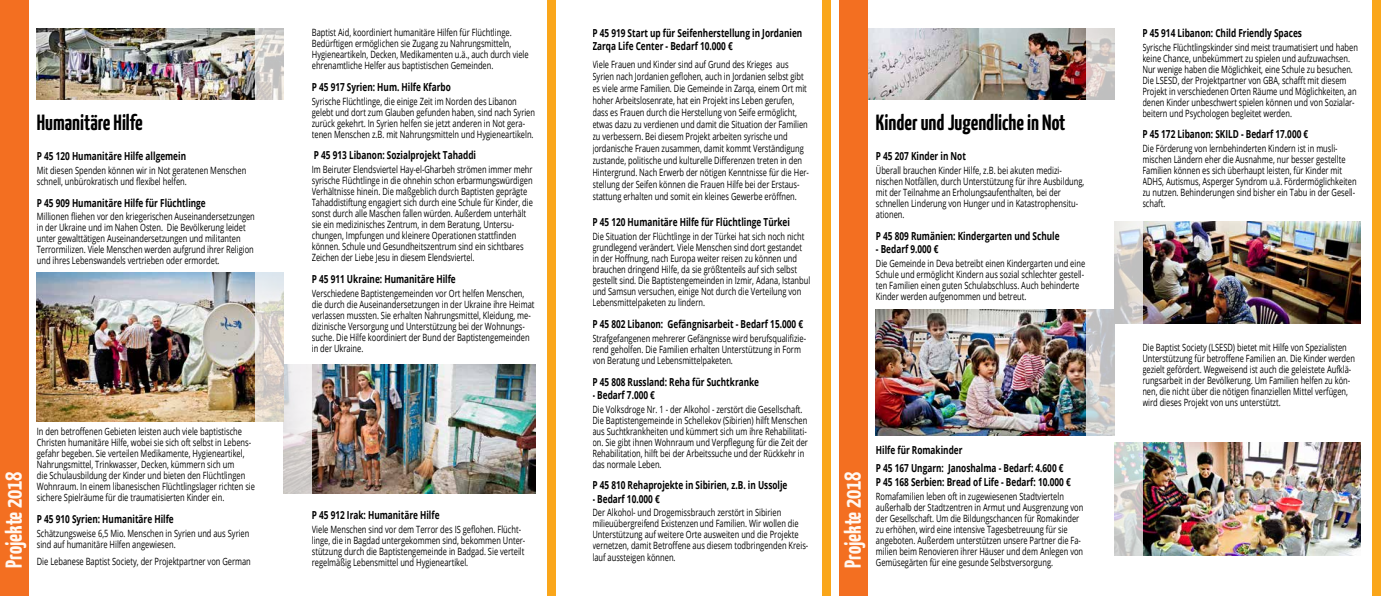
<style>
.page{position:relative;width:1389px;height:596px;background:#fff}
.page>*{position:absolute;margin:0;border:0;box-sizing:border-box;transform-origin:0 0}
.t1{font:700 23px "Yanone Kaffeesatz";color:#fff8f2}
.t2{font:700 22px "Yanone Kaffeesatz";color:#000}
.t3{font:700 11px/18.9px "Open Sans";color:#000;scale:.75 1}
.t4{font:10px/11px "Open Sans";color:#000;scale:.75 1}
</style>
<div class="page">
<img style="left:37px;top:28px;width:218px;height:71px">
<img style="left:867px;top:28px;width:219px;height:71px">
<img style="left:312px;top:364px;width:224px;height:129px">
<img style="left:37px;top:272px;width:218px;height:149px">
<img style="left:876px;top:309px;width:210px;height:126px">
<img style="left:1142px;top:221px;width:219px;height:102px">
<img style="left:1142px;top:442px;width:219px;height:113px">
<svg style="left:255px;top:28px;width:57px;height:466px"></svg>
<svg style="left:1086px;top:28px;width:56px;height:528px"></svg>
<div style="left:0;top:0;width:28px;height:595px;background:#f36f21"></div>
<div style="left:822px;top:0;width:9px;height:595px;background:#faa61a"></div>
<div style="left:839px;top:0;width:28px;height:595px;background:#f36f21"></div>
<div style="left:1372px;top:0;width:8px;height:595px;background:#faa61a"></div>
<div style="left:547px;top:0;width:9px;height:595px;background:#faa61a"></div>
<p class="t4" style="left:312px;top:27px;width:291px">Baptist Aid, koordiniert humanitäre Hilfen für Flüchtlinge.<br>Bedürftigen ermöglichen sie Zugang zu Nahrungsmitteln, Hygieneartikeln, Decken, Medikamenten u.ä., auch durch viele ehrenamtliche Helfer aus baptistischen Gemeinden.</p>
<p class="t3" style="left:312px;top:77px;width:187px">P 45 917 Syrien: Hum. Hilfe Kfarbo</p>
<p class="t4" style="left:312px;top:95px;width:299px">Syrische Flüchtlinge, die einige Zeit im Norden des Libanon gelebt und dort zum Glauben gefunden haben, sind nach Syrien zurück gekehrt. In Syrien helfen sie jetzt anderen in Not gera&shy;tenen Menschen z.B. mit Nahrungsmitteln und Hygieneartikeln.</p>
<p class="t3" style="left:314px;top:146px;width:218px">P 45 913 Libanon: Sozialprojekt Tahaddi</p>
<p class="t4" style="left:312px;top:164px;width:296px">Im Beiruter Elendsviertel Hay-el-Gharbeh strömen immer mehr syrische Flüchtlinge in die ohnehin schon erbarmungswürdigen Verhältnisse hinein. Die maßgeblich durch Baptisten geprägte Tahaddistiftung engagiert sich durch eine Schule für Kinder, die sonst durch alle Maschen fallen würden. Außerdem unterhält sie ein medizinisches Zentrum, in dem Beratung, Untersu&shy;chungen, Impfungen und kleinere Operationen stattfinden können. Schule und Gesundheitszentrum sind ein sichtbares Zeichen der Liebe Jesu in diesem Elendsviertel.</p>
<p class="t3" style="left:312px;top:269px;width:194px">P 45 911 Ukraine: Humanitäre Hilfe</p>
<p class="t4" style="left:312px;top:287px;width:298px">Verschiedene Baptistengemeinden vor Ort helfen Menschen, die durch die Auseinandersetzungen in der Ukraine ihre Heimat verlassen mussten. Sie erhalten Nahrungsmittel, Kleidung, me&shy;dizinische Versorgung und Unterstützung bei der Wohnungs&shy;suche. Die Hilfe koordiniert der Bund der Baptistengemeinden in der Ukraine.</p>
<p class="t3" style="left:592px;top:26px;width:281px;line-height:13.2px">P 45 919 Start up für Seifenherstellung in Jordanien<br>Zarqa Life Center - Bedarf 10.000 €</p>
<p class="t4" style="left:592px;top:58px;width:290px;line-height:12px">Viele Frauen und Kinder sind auf Grund des Krieges aus Syrien nach Jordanien geflohen, auch in Jordanien selbst gibt es viele arme Familien. Die Gemeinde in Zarqa, einem Ort mit hoher Arbeitslosenrate, hat ein Projekt ins Leben gerufen, dass es Frauen durch die Herstellung von Seife ermöglicht, etwas dazu zu verdienen und damit die Situation der Familien zu verbessern. Bei diesem Projekt arbeiten syrische und jordanische Frauen zusammen, damit kommt Verständigung zustande, politische und kulturelle Differenzen treten in den Hintergrund. Nach Erwerb der nötigen Kenntnisse für die Her&shy;stellung der Seifen können die Frauen Hilfe bei der Erstaus&shy;stattung erhalten und somit ein kleines Gewerbe eröffnen.</p>
<p class="t3" style="left:592px;top:212px;width:265px">P 45 120 Humanitäre Hilfe für Flüchtlinge Türkei</p>
<p class="t4" style="left:592px;top:230px;width:292px">Die Situation der Flüchtlinge in der Türkei hat sich noch nicht grundlegend verändert. Viele Menschen sind dort gestandet in der Hoffnung, nach Europa weiter reisen zu können und brauchen dringend Hilfe, da sie größtenteils auf sich selbst gestellt sind. Die Baptistengemeinden in Izmir, Adana, Istanbul und Samsun versuchen, einige Not durch die Verteilung von Lebensmittelpaketen zu lindern.</p>
<p class="t3" style="left:592px;top:314px;width:282px">P 45 802 Libanon: Gefängnisarbeit - Bedarf 15.000 €</p>
<p class="t4" style="left:592px;top:332px;width:286px">Strafgefangenen mehrerer Gefängnisse wird berufsqualifizie&shy;rend geholfen. Die Familien erhalten Unterstützung in Form von Beratung und Lebensmittelpaketen.</p>
<p class="t3" style="left:592px;top:371px;width:224px">P 45 808 Russland: Reha für Suchtkranke</p>
<p class="t3" style="left:592px;top:385px;width:85px">- Bedarf 7.000 €</p>
<p class="t4" style="left:592px;top:403px;width:289px">Die Volksdroge Nr. 1 - der Alkohol - zerstört die Gesellschaft.<br>Die Baptistengemeinde in Schellekov (Sibirien) hilft Menschen aus Suchtkrankheiten und kümmert sich um ihre Rehabilitati&shy;on. Sie gibt ihnen Wohnraum und Verpflegung für die Zeit der Rehabilitation, hilft bei der Arbeitssuche und der Rückkehr in das normale Leben.</p>
<p class="t3" style="left:592px;top:475px;width:262px">P 45 810 Rehaprojekte in Sibirien, z.B. in Ussolje</p>
<p class="t3" style="left:592px;top:488px;width:91px">- Bedarf 10.000 €</p>
<p class="t4" style="left:592px;top:506px;width:289px">Der Alkohol- und Drogemissbrauch zerstört in Sibirien milieuübergreifend Existenzen und Familien. Wir wollen die Unterstützung auf weitere Orte ausweiten und die Projekte vernetzen, damit Betroffene aus diesem todbringenden Kreis&shy;lauf aussteigen können.</p>
<h2 class="t2" style="left:37px;top:108px;width:107px">Humanitäre Hilfe</h2>
<p class="t3" style="left:37px;top:146px;width:201px">P 45 120 Humanitäre Hilfe allgemein</p>
<p class="t4" style="left:37px;top:164px;width:281px">Mit diesen Spenden können wir in Not geratenen Menschen schnell, unbürokratisch und flexibel helfen.</p>
<p class="t3" style="left:37px;top:193px;width:227px">P 45 909 Humanitäre Hilfe für Flüchtlinge</p>
<p class="t4" style="left:37px;top:211px;width:292px">Millionen fliehen vor den kriegerischen Auseinandersetzungen in der Ukraine und im Nahen Osten. Die Bevölkerung leidet unter gewalttätigen Auseinandersetzungen und militanten Terrormilizen. Viele Menschen werden aufgrund ihrer Religion und ihres Lebenswandels vertrieben oder ermordet.</p>
<p class="t4" style="left:37px;top:425px;width:292px">In den betroffenen Gebieten leisten auch viele baptistische Christen humanitäre Hilfe, wobei sie sich oft selbst in Lebens&shy;gefahr begeben. Sie verteilen Medikamente, Hygieneartikel, Nahrungsmittel, Trinkwasser, Decken, kümmern sich um<br>die Schulausbildung der Kinder und bieten den Flüchtlingen Wohnraum. In einem libanesischen Flüchtlingslager richten sie sichere Spielräume für die traumatisierten Kinder ein.</p>
<p class="t3" style="left:37px;top:509px;width:184px">P 45 910 Syrien: Humanitäre Hilfe</p>
<p class="t4" style="left:37px;top:527px;width:285px">Schätzungsweise 6,5 Mio. Menschen in Syrien und aus Syrien sind auf humanitäre Hilfen angewiesen.</p>
<p class="t4" style="left:37px;top:555px;width:287px">Die Lebanese Baptist Society, der Projektpartner von German</p>
<h1 class="t1" style="left:0;top:567px;width:98px;rotate:-90deg">Projekte 2018</h1>
<h1 class="t1" style="left:839px;top:567px;width:98px;rotate:-90deg">Projekte 2018</h1>
<p class="t3" style="left:312px;top:505px;width:172px">P 45 912 Irak: Humanitäre Hilfe</p>
<p class="t4" style="left:312px;top:523px;width:286px">Viele Menschen sind vor dem Terror des IS geflohen. Flücht&shy;linge, die in Bagdad untergekommen sind, bekommen Unter&shy;stützung durch die Baptistengemeinde in Badgad. Sie verteilt regelmäßig Lebensmittel und Hygieneartikel.</p>
<h2 class="t2" style="left:876px;top:108px;width:191px">Kinder und Jugendliche in Not</h2>
<p class="t3" style="left:876px;top:146px;width:122px">P 45 207 Kinder in Not</p>
<p class="t4" style="left:876px;top:164px;width:280px">Überall brauchen Kinder Hilfe, z.B. bei akuten medizi&shy;nischen Notfällen, durch Unterstützung für ihre Ausbildung, mit der Teilnahme an Erholungsaufenthalten, bei der schnellen Linderung von Hunger und in Katastrophensitu&shy;ationen.</p>
<p class="t3" style="left:876px;top:226px;width:246px">P 45 809 Rumänien: Kindergarten und Schule</p>
<p class="t3" style="left:876px;top:239px;width:85px">- Bedarf 9.000 €</p>
<p class="t4" style="left:876px;top:257px;width:281px">Die Gemeinde in Deva betreibt einen Kindergarten und eine Schule und ermöglicht Kindern aus sozial schlechter gestell&shy;ten Familien einen guten Schulabschluss. Auch behinderte Kinder werden aufgenommen und betreut.</p>
<p class="t3" style="left:876px;top:439px;width:252px">Hilfe für Romakinder<br>P 45 167 Ungarn: Janoshalma - Bedarf: 4.600 €</p>
<p class="t3" style="left:876px;top:471px;width:261px">P 45 168 Serbien: Bread of Life - Bedarf: 10.000 €</p>
<p class="t4" style="left:876px;top:490px;width:278px">Romafamilien leben oft in zugewiesenen Stadtvierteln außerhalb der Stadtzentren in Armut und Ausgrenzung von der Gesellschaft. Um die Bildungschancen für Romakinder zu erhöhen, wird eine intensive Tagesbetreuung für sie angeboten. Außerdem unterstützen unsere Partner die Fa&shy;milien beim Renovieren ihrer Häuser und dem Anlegen von Gemüsegärten für eine gesunde Selbstversorgung.</p>
<p class="t3" style="left:1142px;top:23px;width:214px">P 45 914 Libanon: Child Friendly Spaces</p>
<p class="t4" style="left:1142px;top:41px;width:289px">Syrische Flüchtlingskinder sind meist traumatisiert und haben keine Chance, unbekümmert zu spielen und aufzuwachsen.<br>Nur wenige haben die Möglichkeit, eine Schule zu besuchen.<br>Die LSESD, der Projektpartner von GBA, schafft mit diesem Projekt in verschiedenen Orten Räume und Möglichkeiten, an denen Kinder unbeschwert spielen können und von Sozialar&shy;beitern und Psychologen begleitet werden.</p>
<p class="t3" style="left:1142px;top:125px;width:223px">P 45 172 Libanon: SKILD - Bedarf 17.000 €</p>
<p class="t4" style="left:1142px;top:143px;width:287px">Die Förderung von lernbehinderten Kindern ist in musli&shy;mischen Ländern eher die Ausnahme, nur besser gestellte Familien können es sich überhaupt leisten, für Kinder mit ADHS, Autismus, Asperger Syndrom u.ä. Fördermöglichkeiten zu nutzen. Behinderungen sind bisher ein Tabu in der Gesell&shy;schaft.</p>
<p class="t4" style="left:1142px;top:341px;width:285px">Die Baptist Society (LSESD) bietet mit Hilfe von Spezialisten Unterstützung für betroffene Familien an. Die Kinder werden gezielt gefördert. Wegweisend ist auch die geleistete Aufklä&shy;rungsarbeit in der Bevölkerung. Um Familien helfen zu kön&shy;nen, die nicht über die nötigen finanziellen Mittel verfügen, wird dieses Projekt von uns unterstützt.</p>
</div>
